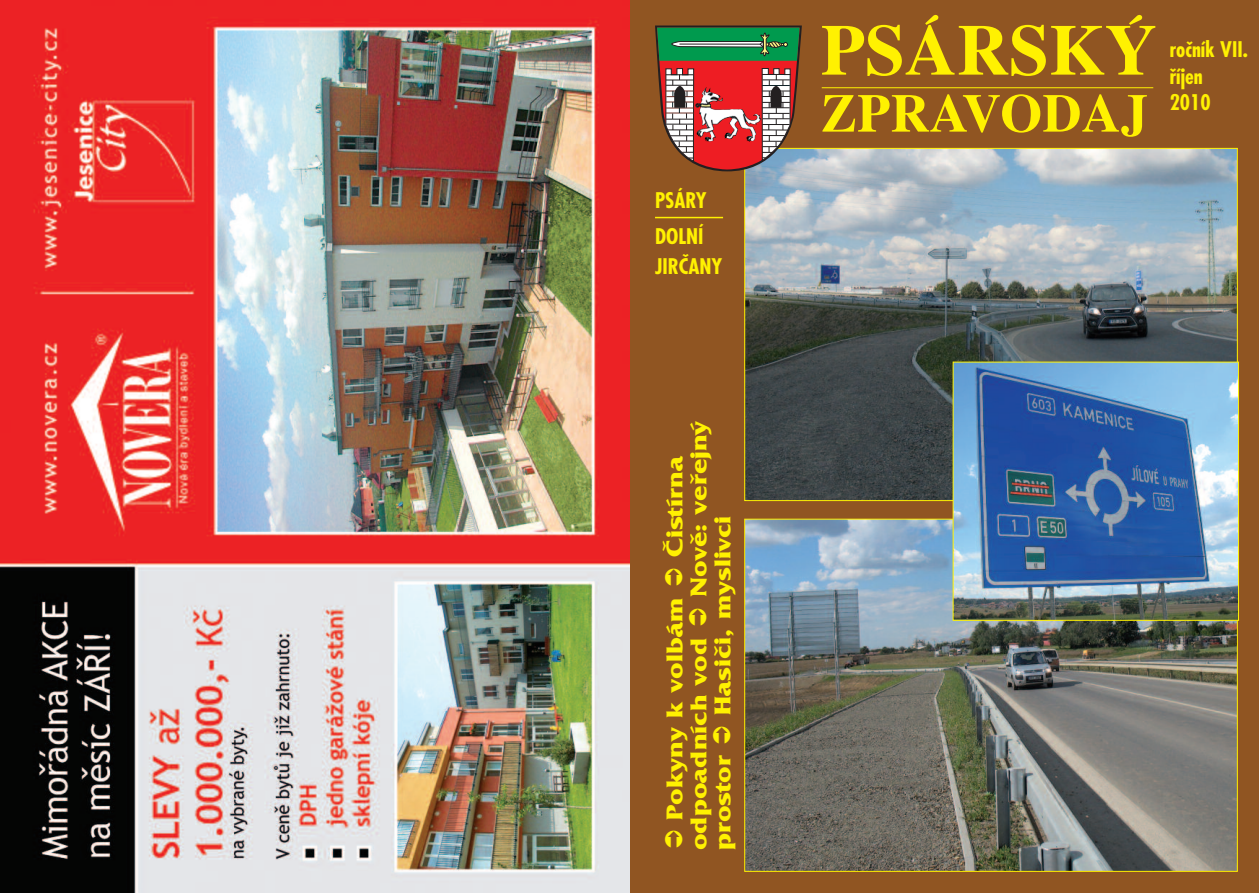
<style>
.page{position:relative;width:1259px;height:893px;background:#fff}
.page>*{position:absolute;margin:0;border:0;box-sizing:border-box;transform-origin:0 0}
.t1{font:700 72px "Times CE";color:#fff101}
.t2{font:700 54px "Times CE";letter-spacing:.005em;color:#fff101}
.t3{font:700 24px "Friz Quadrata CE";color:#fff101;scale:1.2 1}
.t4{font:700 condensed 21px/26.5px "Futura CE";color:#fff101}
</style>
<div class="page">
<div style="left:629px;top:0;width:630px;height:893px;background:#905522"></div>
<img style="left:746px;top:150px;width:489px;height:349px">
<img style="left:746px;top:521px;width:489px;height:349px">
<img style="left:954px;top:364px;width:283px;height:255px">
<div style="left:952px;top:362px;width:287px;height:259px;border:1px solid #fff101"></div>
<svg style="left:655px;top:26px;width:147px;height:145px"></svg>
<img style="left:695px;top:87px;width:66px;height:55px">
<hr style="left:821px;top:87px;width:332px;height:1px;background:#fff101">
<hr style="left:655px;top:217px;width:68px;height:1px;background:#fff101">
<img style="left:0;top:0;width:629px;height:893px">
<p class="t4" style="left:655px;top:184px;width:53px;line-height:36px">PSÁRY<br>DOLNÍ</p>
<p class="t4" style="left:655px;top:255px;width:69px">JIRČANY</p>
<p class="t3" style="left:684px;top:597px;width:149px;rotate:-90deg">Nově: veřejný</p>
<p class="t3" style="left:660px;top:557px;width:86px;rotate:-90deg">Čistírna</p>
<p class="t3" style="left:708px;top:715px;width:168px;rotate:-90deg">Hasiči, myslivci</p>
<p class="t3" style="left:660px;top:820px;width:186px;rotate:-90deg">Pokyny k volbám</p>
<p class="t3" style="left:684px;top:850px;width:179px;rotate:-90deg">odpoadních vod</p>
<p class="t3" style="left:708px;top:850px;width:81px;rotate:-90deg">prostor</p>
<h1 class="t1" style="left:821px;top:26px;width:338px">PSÁRSK¯</h1>
<h2 class="t2" style="left:821px;top:95px;width:329px">ZPRAVODAJ</h2>
<p class="t4" style="left:1169px;top:38px;width:80px">ročník VII. říjen<br>2010</p>
</div>
